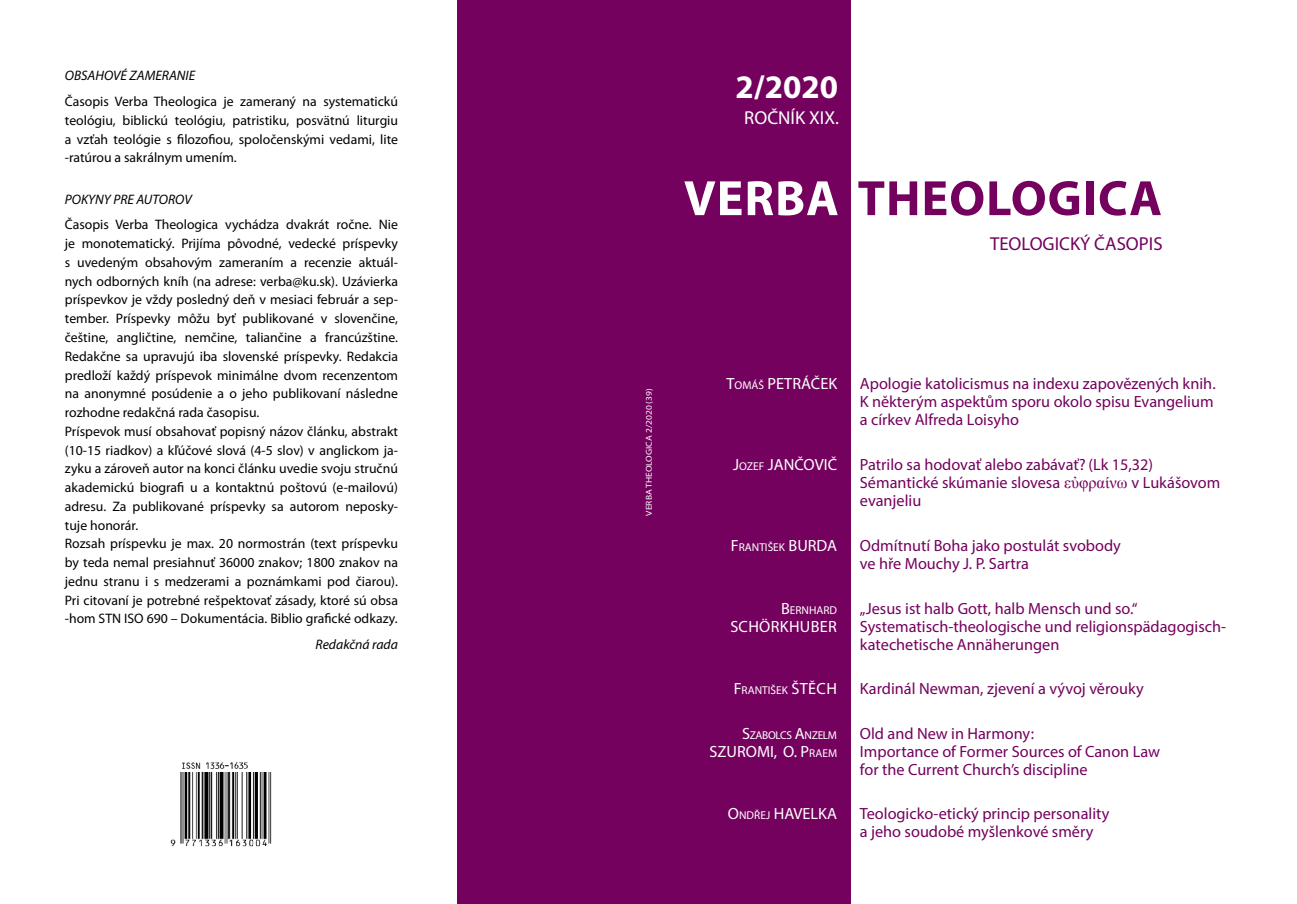
<style>
.page{position:relative;width:1297px;height:904px;background:#fff}
.page>*{position:absolute;margin:0;border:0;box-sizing:border-box;transform-origin:0 0}
.t1{font:700 50px "Myriad Pro";letter-spacing:.02em;color:#880063}
.t2{font:700 33px "Myriad Pro";letter-spacing:-.015em;color:#fff}
.t3{font:18.75px "Myriad Pro";color:#fff}
.t4{font:18.75px "Myriad Pro";color:#74015e}
.t5{font:18.75px "Myriad Pro";color:#880063}
.t6{font:16.25px/18px "Myriad Pro";color:#74015e}
.t7{font:16.25px/17.9px "Myriad Pro";color:#880063}
.t8{font:16.25px "Myriad Pro";color:#fff}
.t9{font:16.25px "Myriad Pro";letter-spacing:.02em;color:#fff}
.t10{font:16.25px "Myriad Pro";color:#fff}
.t11{font:13.75px/18.8px "Myriad Pro";color:#000;text-align:justify}
.t12{font:italic 13.75px "Myriad Pro";color:#000}
.t13{font:11.38px "Myriad Pro";letter-spacing:-.03em;color:#fff}
.t14{font:11.38px "Myriad Pro";letter-spacing:.02em;color:#fff}
.t15{font:8.5px "Myriad Pro";color:#fff}
.t16{font:8.5px "Myriad Pro";color:#fff;scale:1.11 1}
.s1{color:#fff}
.s2{font-size:11.38px}
.s3{font-family:"Times New Roman"}
.s4{font-size:16.25px}
.s5{font-style:inherit}
</style>
<div class="page">
<div style="left:457px;top:0;width:393px;height:904px;background:#74015e"></div>
<img style="left:170px;top:762px;width:102px;height:85px">
<p class="t12" style="left:65px;top:67px;width:132px">OBSAHOVÉ ZAMERANIE</p>
<p class="t11" style="left:65px;top:92px;width:335px">Časopis Verba Theologica je zameraný na systematickú teológiu, biblickú teológiu, patristiku, posvätnú liturgiu a vzťah teológie s filozofiou, spoločenskými vedami, lite -ratúrou a sakrálnym umením.</p>
<p class="t12" style="left:65px;top:190px;width:128px">POKYNY PRE AUTOROV</p>
<p class="t11" style="left:65px;top:215px;width:335px;text-align:left">Časopis Verba Theologica vychádza dvakrát ročne. Nie je monotematický. Prijíma pôvodné, vedecké príspevky s uvedeným obsahovým zameraním a recenzie aktuál&shy;nych odborných kníh (na adrese: verba@ku.sk). Uzávierka príspevkov je vždy posledný deň v mesiaci február a sep&shy;tember. Príspevky môžu byť publikované v slovenčine, češtine, angličtine, nemčine, taliančine a francúzštine.<br>Redakčne sa upravujú iba slovenské príspevky. Redakcia predloží každý príspevok minimálne dvom recenzentom na anonymné posúdenie a o jeho publikovaní následne rozhodne redakčná rada časopisu.<br>Príspevok musí obsahovať popisný názov článku, abstrakt (10-15 riadkov) a kľúčové slová (4-5 slov) v anglickom ja&shy;zyku a zároveň autor na konci článku uvedie svoju stručnú akademickú biografi u a kontaktnú poštovú (e-mailovú) adresu. Za publikované príspevky sa autorom neposky&shy;tuje honorár.<br>Rozsah príspevku je max. 20 normostrán (text príspevku by teda nemal presiahnuť 36000 znakov; 1800 znakov na jednu stranu i s medzerami a poznámkami pod čiarou).<br>Pri citovaní je potrebné rešpektovať zásady, ktoré sú obsa -hom STN ISO 690 – Dokumentácia. Biblio grafické odkazy.</p>
<p class="t12" style="left:315px;top:636px;width:84px">Redakčná rada</p>
<h2 class="t2" style="left:754px;top:66px;width:86px">/ 20</h2>
<h3 class="t3" style="left:744px;top:106px;width:96px">ROČNÍK XIX.</h3>
<h2 class="t2" style="left:733px;top:69px;width:99px">2/2018</h2>
<h3 class="t3" style="left:734px;top:109px;width:101px">ROČNÍK XVII.</h3>
<h1 class="t1" style="left:679px;top:169px;width:479px"><span class="s1">VERBA</span> THEOLOGICA</h1>
<h3 class="t5" style="left:986px;top:235px;width:174px">TEOLOGICKÝ ČASOPIS</h3>
<h3 class="t4" style="left:990px;top:232px;width:174px">TEOLOGICKÝ ČASOPIS</h3>
<p class="t16" style="left:643px;top:477px;width:81px;rotate:-90deg">EOLOGICA 2/2020 (39)</p>
<p class="t15" style="left:644px;top:513px;width:116px;rotate:-90deg">VERBA THEOLOGICA 2/2018 (35)</p>
<p class="t16" style="left:643px;top:515px;width:15px;rotate:-90deg">VER</p>
<p class="t8" style="left:726px;top:374px;width:112px">T<span class="s2">OMÁŠ</span> PETRÁČEK</p>
<p class="t6" style="left:860px;top:375px;width:357px">Apologie katolicismus na indexu zapovězených knih.<br>K některým aspektům sporu okolo spisu Evangelium a církev Alfreda Loisyho</p>
<p class="t8" style="left:733px;top:454px;width:106px">J<span class="s2">OZEF</span> JANČOVIČ</p>
<p class="t6" style="left:860px;top:455px;width:362px">Patrilo sa hodovať alebo zabávať? (Lk 15,32)<br>Sémantické skúmanie slovesa <span class="s3">εὐφραίνω</span> v Lukášovom evanjeliu</p>
<p class="t13" style="left:731px;top:540px;width:15px"><span class="s4">F</span>RANTI</p>
<p class="t8" style="left:767px;top:536px;width:71px"><span class="s2">ŠEK</span> BURDA</p>
<p class="t6" style="left:860px;top:536px;width:262px">Odmítnutí Boha jako postulát svobody ve hře Mouchy J. P. Sartra</p>
<p class="t13" style="left:781px;top:603px;width:44px"><span class="s4">B</span>ERNHARD</p>
<p class="t9" style="left:730px;top:616px;width:108px"><span class="s5">S</span>CHÖRKHUBER</p>
<p class="t7" style="left:853px;top:377px;width:306px">Interpretace některých prvků pneumatologie<br>F.-X. Durrwella</p>
<p class="t14" style="left:706px;top:380px;width:127px"><span class="s4">K</span>ATEřINA <span class="s4">B</span>RICHCÍNOVÁ</p>
<p class="t7" style="left:853px;top:538px;width:273px">Kritický pohľad na teóriu etáp umierania<br>Elisab th Kübler-Rossovej</p>
<p class="t7" style="left:853px;top:591px;width:170px">Boj o obraz Boha a církve</p>
<p class="t14" style="left:754px;top:541px;width:79px"><span class="s4">M</span>ARTIN <span class="s4">U</span>HER</p>
<p class="t6" style="left:860px;top:599px;width:368px">„Jesus ist halb Gott, halb Mensch und so.“<br>Systematisch-theologische und religionspädagogisch&shy;katechetische Annäherungen</p>
<p class="t13" style="left:733px;top:683px;width:15px"><span class="s4">F</span>RANTI</p>
<p class="t9" style="left:770px;top:678px;width:68px"><span class="s2">ŠEK</span> ŠTĚCH</p>
<p class="t6" style="left:860px;top:679px;width:285px">Kardinál Newman, zjevení a vývoj věrouky</p>
<p class="t13" style="left:742px;top:727px;width:97px"><span class="s4">S</span>ZABOLCS <span class="s4">A</span>NZELM</p>
<p class="t10" style="left:709px;top:741px;width:129px">SZUROMI<span class="s5">, O. P</span><span class="s2">RAEM</span></p>
<p class="t6" style="left:860px;top:723px;width:302px">Old and New in Harmony:<br>Importance of Former Sources of Canon Law for the Current Church’s discipline</p>
<p class="t8" style="left:728px;top:803px;width:111px">O<span class="s2">NDŘEJ</span> HAVELKA</p>
<p class="t6" style="left:860px;top:804px;width:251px">Teologicko-etický princip personality a jeho soudobé myšlenkové směry</p>
</div>
